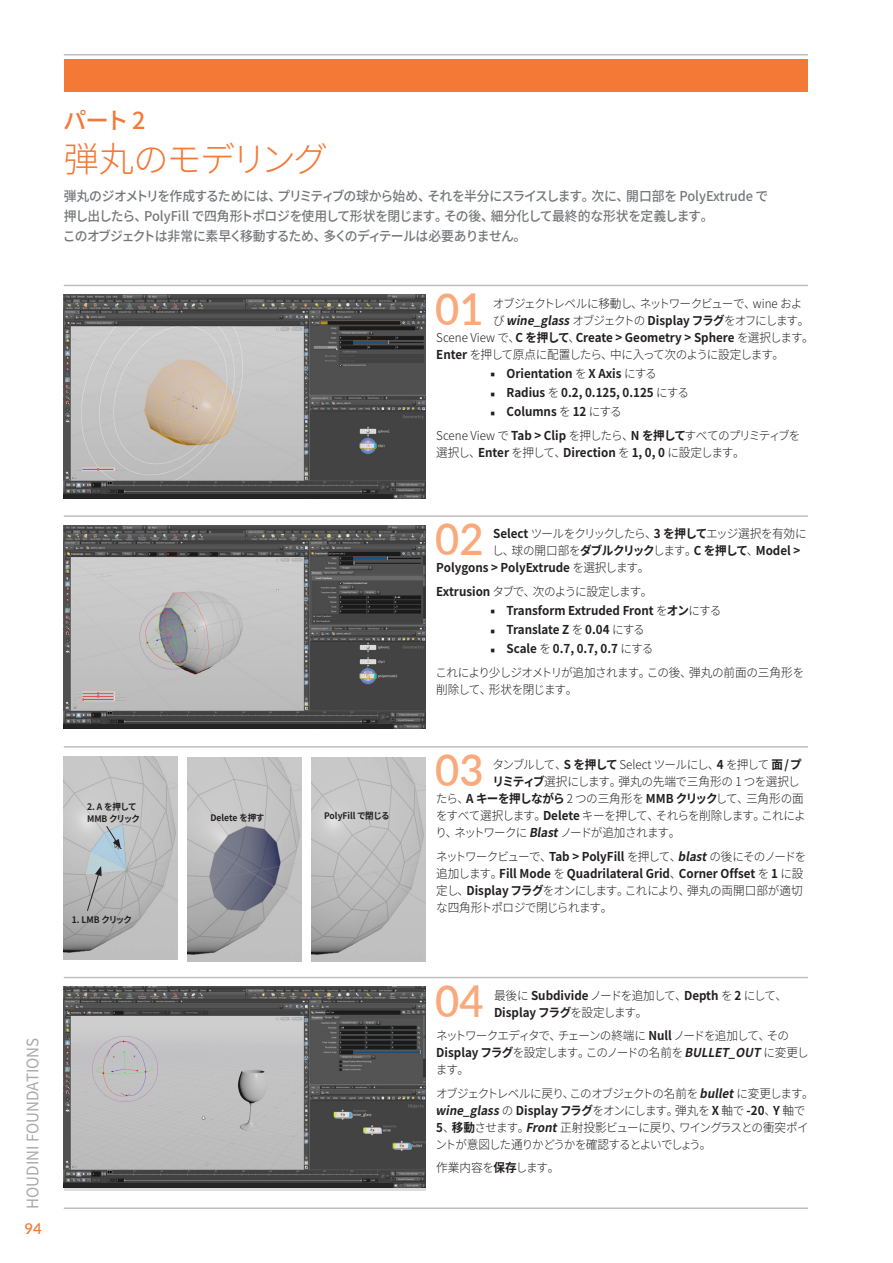
<style>
.page{position:relative;width:893px;height:1263px;background:#fff}
.page>*{position:absolute;margin:0;border:0;box-sizing:border-box;transform-origin:0 0}
.t1{font:600 43.95px "Lato";color:#f9aa7c;scale:.95 1}
.Section_Title{font:300 35.1px "Noto Sans JP";letter-spacing:-.055em;color:#f47836}
.Section_Number{font:500 23.4px "Noto Sans JP";color:#f47836}
.t2{font:15.9px "Noto Sans JP";color:#a7a9ac;scale:.95 1}
.t3{font:600 15px "Lato";color:#f47836}
.Intro_Text{font:500 13.5px/20.2px "Noto Sans JP";letter-spacing:-.05em;color:#757779;scale:.95 1}
.t4{font:300 12.15px/17px "Noto Sans JP";letter-spacing:-.075em;color:#231f20;scale:.95 1}
.t5{font:700 12.15px/17px "Noto Sans JP";color:#231f20;scale:.95 1}
.t6{font:300 12.15px/17px "Noto Sans JP";letter-spacing:-.05em;color:#231f20;scale:.95 1}
.t7{font:300 12.15px "Noto Sans JP";letter-spacing:-.105em;color:#231f20;scale:.95 1}
.t8{font:300 12.15px "Noto Sans JP";letter-spacing:-.015em;color:#231f20;scale:.95 1}
.t9{font:700 12.15px "Noto Sans JP";letter-spacing:-.06em;color:#231f20;scale:.95 1}
.t10{font:300 12.15px "Noto Sans JP";letter-spacing:-.02em;color:#231f20;scale:.95 1}
.t11{font:300 12.15px "Noto Sans JP";letter-spacing:-.1em;color:#231f20;scale:.95 1}
.t12{font:300 12.15px "Noto Sans JP";letter-spacing:-.005em;color:#231f20;scale:.95 1}
.Body_Text{font:700 9px "Noto Sans JP";letter-spacing:-.02em;color:#231f20;scale:.95 1}
.Body_Text-2{font:700 9px/12px "Noto Sans JP";letter-spacing:-.08em;color:#231f20;scale:.95 1}
.Body_Text-3{font:700 9px "Noto Sans JP";color:#231f20;scale:.95 1}
.s1{font-weight:700;font-style:italic}
.s2{font-weight:700}
.s3{font-weight:300}
</style>
<div class="page">
<hr style="left:64px;top:1207px;width:744px;height:2px;background:#bcbec0">
<hr style="left:64px;top:977px;width:744px;height:1px;background:#bcbec0">
<hr style="left:64px;top:746px;width:744px;height:2px;background:#bcbec0">
<hr style="left:64px;top:515px;width:744px;height:2px;background:#bcbec0">
<hr style="left:64px;top:285px;width:744px;height:1px;background:#bcbec0">
<hr style="left:64px;top:54px;width:744px;height:2px;background:#bcbec0">
<div style="left:64px;top:60px;width:744px;height:32px;background:#f47836"></div>
<img style="left:64px;top:987px;width:362px;height:200px">
<img style="left:64px;top:295px;width:362px;height:203px">
<img style="left:64px;top:756px;width:114px;height:204px">
<img style="left:188px;top:758px;width:114px;height:203px">
<img style="left:312px;top:758px;width:114px;height:203px">
<svg style="left:86px;top:866px;width:16px;height:46px"></svg>
<svg style="left:106px;top:825px;width:15px;height:24px"></svg>
<img style="left:64px;top:525px;width:362px;height:204px">
<p class="Section_Number" style="left:63px;top:107px;width:84px">パート 2</p>
<p class="Section_Title" style="left:64px;top:140px;width:266px">弾丸のモデリング</p>
<p class="Intro_Text" style="left:63px;top:186px;width:744px">弾丸のジオメトリを作成するためには、プリミティブの球から始め、それを半分にスライスします。次に、開口部を PolyExtrude で押し出したら、PolyFill で四角形トポロジを使用して形状を閉じます。その後、細分化して最終的な形状を定義します。<br>このオブジェクトは非常に素早く移動するため、多くのディテールは必要ありません。</p>
<p class="t1" style="left:435px;top:277px;width:53px">01</p>
<p class="t4" style="left:493px;top:295px;width:327px">オブジェクトレベルに移動し、ネットワークビューで、wine およ</p>
<p class="t7" style="left:493px;top:313px;width:334px">び <span class="s1">wine_glass</span>オブジェクトの <span class="s2">Display フラグ</span>をオフにします。</p>
<p class="t5" style="left:436px;top:329px;width:399px"><span class="s3">Scene View で、</span>C を押して<span class="s3">、</span>Create &gt; Geometry &gt; Sphere <span class="s3">を選択します。</span></p>
<p class="t4" style="left:436px;top:346px;width:368px"><span class="s2">Enter</span> を押して原点に配置したら、中に入って次のように設定します。</p>
<p class="t5" style="left:506px;top:365px;width:160px">Orientation <span class="s3">を</span> X Axis <span class="s3">にする</span></p>
<p class="t5" style="left:506px;top:384px;width:194px">Radius <span class="s3">を</span> 0.2, 0.125, 0.125 <span class="s3">にする</span></p>
<p class="t5" style="left:506px;top:403px;width:123px">Columns <span class="s3">を</span> 12 <span class="s3">にする</span></p>
<p class="t4" style="left:436px;top:427px;width:385px">Scene View で <span class="s2">Tab &gt; Clip</span> を押したら、<span class="s2">N を押して</span>すべてのプリミティブを選択し、<span class="s2">Enter</span> を押して、<span class="s2">Direction</span> を <span class="s2">1, 0, 0</span> に設定します。</p>
<p class="Body_Text-2" style="left:87px;top:800px;width:57px">2. A を押して<br>MMB クリック</p>
<p class="Body_Text" style="left:210px;top:813px;width:58px">Delete を押す</p>
<p class="Body_Text-3" style="left:324px;top:811px;width:71px">PolyFill で閉じる</p>
<p class="Body_Text" style="left:72px;top:915px;width:65px">1. LMB クリック</p>
<h3 class="t2" style="left:24px;top:1209px;width:182px;rotate:-90deg">HOUDINI FOUNDATIONS</h3>
<p class="t3" style="left:24px;top:1218px;width:19px">94</p>
<p class="t1" style="left:435px;top:507px;width:53px">02</p>
<p class="t4" style="left:493px;top:526px;width:332px"><span class="s2">Select</span> ツールをクリックしたら、<span class="s2">3 を押して</span>エッジ選択を有効に</p>
<p class="t9" style="left:492px;top:544px;width:326px"><span class="s3">し、球の開口部を</span>ダブルクリック<span class="s3">します。</span>C を押して<span class="s3">、</span>Model &gt;</p>
<p class="t5" style="left:436px;top:560px;width:226px">Polygons &gt; PolyExtrude <span class="s3">を選択します。</span></p>
<p class="t11" style="left:436px;top:584px;width:229px"><span class="s2">Extrusion</span> タブで、次のように設定します。</p>
<p class="t5" style="left:506px;top:602px;width:228px">Transform Extruded Front <span class="s3">を</span>オン<span class="s3">にする</span></p>
<p class="t5" style="left:506px;top:621px;width:147px">Translate Z <span class="s3">を</span> 0.04 <span class="s3">にする</span></p>
<p class="t5" style="left:506px;top:641px;width:156px">Scale <span class="s3">を</span> 0.7, 0.7, 0.7 <span class="s3">にする</span></p>
<p class="t6" style="left:435px;top:664px;width:390px">これにより少しジオメトリが追加されます。この後、弾丸の前面の三角形を削除して、形状を閉じます。</p>
<p class="t1" style="left:435px;top:738px;width:53px">03</p>
<p class="t4" style="left:493px;top:756px;width:327px">タンブルして、<span class="s2">S を押して</span> Select ツールにし、<span class="s2">4</span> を押して <span class="s2">面 / プ</span></p>
<p class="t10" style="left:492px;top:775px;width:325px"><span class="s2">リミティブ</span>選択にします。弾丸の先端で三角形の 1 つを選択し</p>
<p class="t8" style="left:436px;top:792px;width:389px">たら、<span class="s2">A キーを押しながら</span> 2 つの三角形を <span class="s2">MMB クリック</span>して、三角形の面</p>
<p class="t4" style="left:436px;top:807px;width:391px">をすべて選択します。<span class="s2">Delete</span> キーを押して、それらを削除します。これによ</p>
<p class="t4" style="left:436px;top:824px;width:259px">り、ネットワークに <span class="s1">Blast</span>ノードが追加されます。</p>
<p class="t4" style="left:436px;top:848px;width:391px">ネットワークビューで、<span class="s2">Tab &gt; PolyFill</span> を押して、<span class="s1">blast</span>の後にそのノードを追加します。<span class="s2">Fill Mode</span> を <span class="s2">Quadrilateral Grid</span>、<span class="s2">Corner Offset</span> を <span class="s2">1</span> に設定し、<span class="s2">Display フラグ</span>をオンにします。これにより、弾丸の両開口部が適切な四角形トポロジで閉じられます。</p>
<p class="t1" style="left:435px;top:969px;width:53px">04</p>
<p class="t5" style="left:494px;top:987px;width:310px"><span class="s3">最後に</span> Subdivide <span class="s3">ノードを追加して、</span>Depth <span class="s3">を</span> 2 <span class="s3">にして、<br></span>Display フラグ<span class="s3">を設定します。</span></p>
<p class="t4" style="left:436px;top:1027px;width:394px">ネットワークエディタで、チェーンの終端に <span class="s2">Null</span> ノードを追加して、その<br><span class="s2">Display フラグ</span>を設定します。このノードの名前を <span class="s1">BULLET_OUT</span>に変更します。</p>
<p class="t4" style="left:435px;top:1085px;width:400px">オブジェクトレベルに戻り、このオブジェクトの名前を <span class="s1">bullet</span>に変更します。<span class="s1">wine_glass</span>の <span class="s2">Display フラグ</span>をオンにします。弾丸を <span class="s2">X</span> 軸で <span class="s2">-20</span>、<span class="s2">Y</span> 軸で<span class="s2">5</span>、<span class="s2">移動</span>させます。<span class="s1">Front</span>正射投影ビューに戻り、ワイングラスとの衝突ポイントが意図した通りかどうかを確認するとよいでしょう。</p>
<p class="t12" style="left:436px;top:1161px;width:131px">作業内容を<span class="s2">保存</span>します。</p>
</div>
